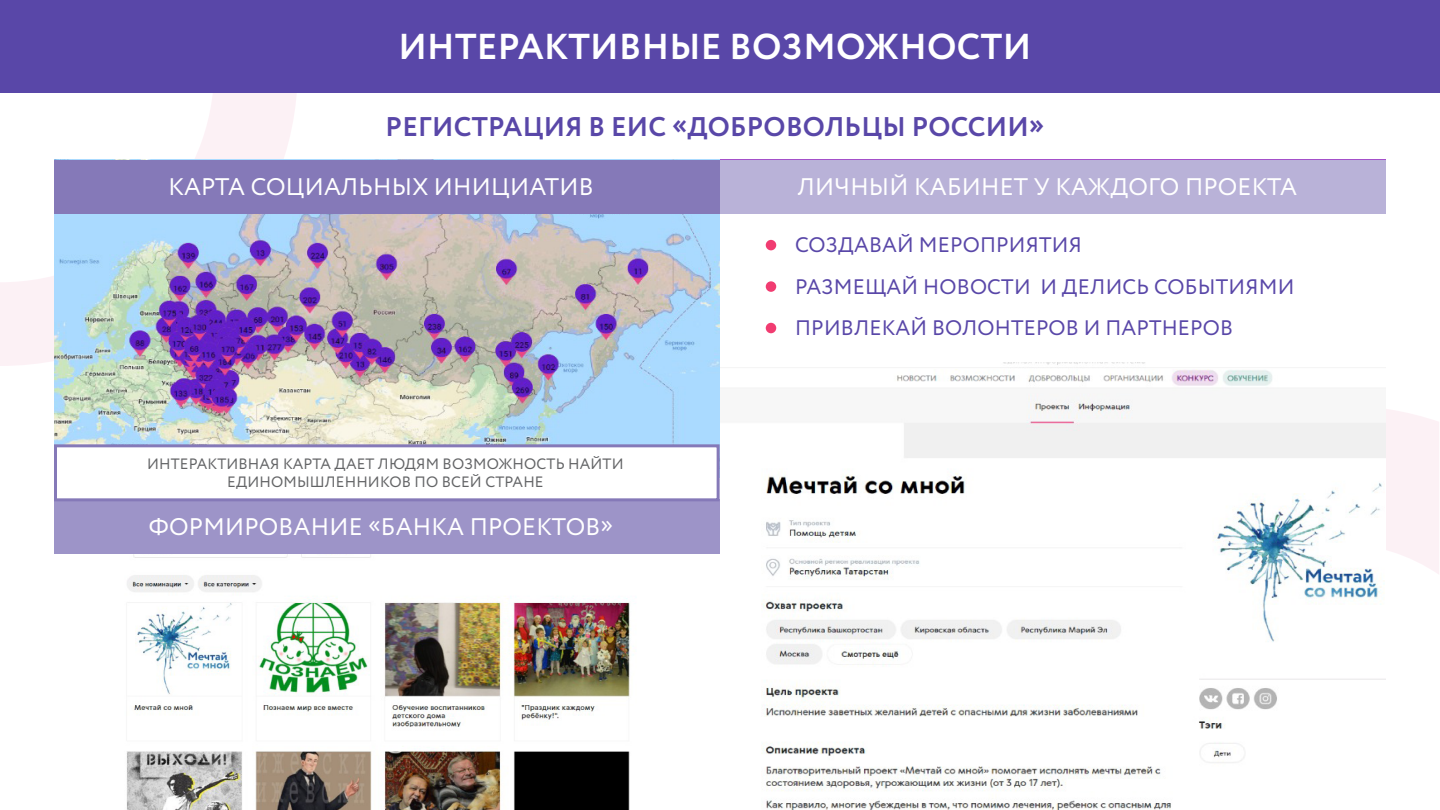
<style>
.page{position:relative;width:1440px;height:810px;background:#fff}
.page>*{position:absolute;margin:0;border:0;box-sizing:border-box;transform-origin:0 0}
.t1{font:700 36px "AVC";letter-spacing:.01em;color:#fff}
.t2{font:700 27px "AVC";letter-spacing:.01em;color:#5947a8}
.t3{font:24px "AVC";letter-spacing:.01em;color:#fff}
.t4{font:21px/41.4px "AVC";letter-spacing:.01em;color:#5947a8}
.t5{font:15px/18px "AVC";letter-spacing:.01em;color:#636466;text-align:center}
</style>
<div class="page">
<svg style="left:1386px;top:409px;width:53px;height:165px;fill:#fcf1f5"></svg>
<svg style="left:0;top:93px;width:298px;height:273px"></svg>
<div style="left:0;top:0;width:1439px;height:93px;background:#5947a8"></div>
<img style="left:54px;top:214px;width:666px;height:230px">
<img style="left:761px;top:362px;width:625px;height:448px">
<img style="left:127px;top:554px;width:504px;height:256px">
<div style="left:54px;top:160px;width:666px;height:54px;background:#8579b8"></div>
<div style="left:720px;top:160px;width:666px;height:54px;background:#b9b2d8"></div>
<div style="left:54px;top:500px;width:666px;height:54px;background:#9d94c8"></div>
<div style="left:54px;top:444px;width:666px;height:57px;background:#fff;border:3px solid #8579b8"></div>
<div style="left:766px;top:240px;width:10px;height:10px;background:#f13c71;border-radius:50%"></div>
<div style="left:766px;top:281px;width:10px;height:11px;background:#f13c71;border-radius:50%"></div>
<div style="left:766px;top:323px;width:10px;height:10px;background:#f13c71;border-radius:50%"></div>
<h1 class="t1" style="left:398px;top:27px;width:634px">ИНТЕРАКТИВНЫЕ ВОЗМОЖНОСТИ</h1>
<p class="t2" style="left:386px;top:112px;width:660px">РЕГИСТРАЦИЯ В ЕИС «ДОБРОВОЛЬЦЫ РОССИИ»</p>
<p class="t3" style="left:168px;top:173px;width:427px">КАРТА СОЦИАЛЬНЫХ ИНИЦИАТИВ</p>
<p class="t3" style="left:798px;top:173px;width:501px">ЛИЧНЫЙ КАБИНЕТ У КАЖДОГО ПРОЕКТА</p>
<p class="t5" style="left:147px;top:455px;width:478px">ИНТЕРАКТИВНАЯ КАРТА ДАЕТ ЛЮДЯМ ВОЗМОЖНОСТЬ НАЙТИ<br>ЕДИНОМЫШЛЕННИКОВ ПО ВСЕЙ СТРАНЕ</p>
<p class="t3" style="left:149px;top:513px;width:466px">ФОРМИРОВАНИЕ «БАНКА ПРОЕКТОВ»</p>
<p class="t4" style="left:795px;top:225px;width:501px">СОЗДАВАЙ МЕРОПРИЯТИЯ<br>РАЗМЕЩАЙ НОВОСТИ И ДЕЛИСЬ СОБЫТИЯМИ<br>ПРИВЛЕКАЙ ВОЛОНТЕРОВ И ПАРТНЕРОВ</p>
</div>
